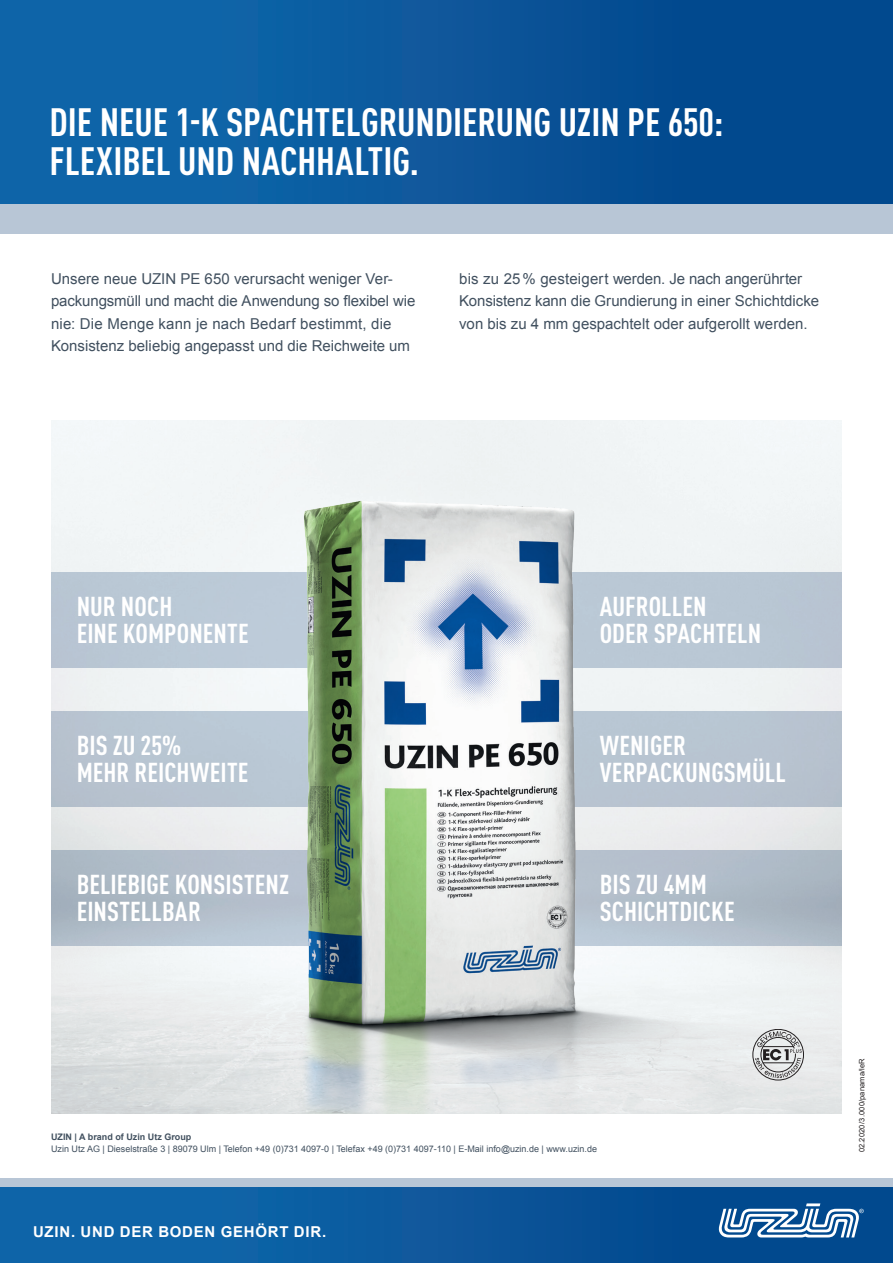
<style>
.page{position:relative;width:893px;height:1263px;background:#fff}
.page>*{position:absolute;margin:0;border:0;box-sizing:border-box;transform-origin:0 0}
.HL_Balken{font:700 condensed 39px/39px "DIN Pro";color:#fff}
.Produkthead_DIN_26_4{font:700 condensed 27px/27px "DIN Pro";color:#fff}
.Einstiegstext_Arial{font:15px/22.5px "Arial";color:#41505f}
.t1{font:700 15px "Arial";letter-spacing:.05em;color:#fff}
.Fussnoten_6pt{font:9px "Arial";color:#41505f}
.Fussnoten_6pt-2{font:700 9px "Arial";color:#41505f}
.t2{font:7.5px "Arial";letter-spacing:.02em;color:#231f20}
</style>
<div class="page">
<img style="left:51px;top:420px;width:791px;height:693px">
<svg style="left:51px;top:711px;width:791px;height:96px;fill:#b8c5d1"></svg>
<svg style="left:51px;top:850px;width:791px;height:96px"></svg>
<svg style="left:51px;top:572px;width:791px;height:96px;fill:#bac8d5"></svg>
<div style="left:0;top:1186px;width:893px;height:77px;background:linear-gradient(to right,#1269ad,#014489)"></div>
<div style="left:0;top:1178px;width:893px;height:8px;background:#b8c6d6"></div>
<svg style="left:719px;top:1203px;width:145px;height:34px"></svg>
<div style="left:0;top:0;width:893px;height:204px;background:linear-gradient(to right,#1269ad,#014489)"></div>
<div style="left:0;top:204px;width:893px;height:30px;background:#b8c6d6"></div>
<svg style="left:753px;top:1029px;width:51px;height:51px"></svg>
<p class="HL_Balken" style="left:50px;top:99px;width:675px">DIE NEUE 1-K SPACHTELGRUNDIERUNG UZIN PE 650:<br>FLEXIBEL UND NACHHALTIG.</p>
<p class="Einstiegstext_Arial" style="left:51px;top:268px;width:366px">Unsere neue UZIN PE 650 verursacht weniger Ver&shy;packungsmüll und macht die Anwendung so flexibel wie nie: Die Menge kann je nach Bedarf bestimmt, die Konsistenz beliebig angepasst und die Reichweite um</p>
<p class="Einstiegstext_Arial" style="left:459px;top:268px;width:361px">bis zu 25% gesteigert werden. Je nach angerührter<br>Konsistenz kann die Grundierung in einer Schichtdicke von bis zu 4 mm gespachtelt oder aufgerollt werden.</p>
<p class="Produkthead_DIN_26_4" style="left:77px;top:590px;width:174px">NUR NOCH<br>EINE KOMPONENTE</p>
<p class="Produkthead_DIN_26_4" style="left:600px;top:590px;width:163px">AUFROLLEN<br>ODER SPACHTELN</p>
<p class="Produkthead_DIN_26_4" style="left:77px;top:730px;width:173px">BIS ZU 25%<br>MEHR REICHWEITE</p>
<p class="Produkthead_DIN_26_4" style="left:77px;top:869px;width:214px">BELIEBIGE KONSISTENZ<br>EINSTELLBAR</p>
<p class="Produkthead_DIN_26_4" style="left:600px;top:730px;width:187px">WENIGER<br>VERPACKUNGSMÜLL</p>
<p class="Produkthead_DIN_26_4" style="left:600px;top:869px;width:137px">BIS ZU 4MM<br>SCHICHTDICKE</p>
<p class="Fussnoten_6pt-2" style="left:51px;top:1131px;width:142px">UZIN | A brand of Uzin Utz Group</p>
<p class="Fussnoten_6pt" style="left:51px;top:1143px;width:547px">Uzin Utz AG | Dieselstraße 3 | 89079 Ulm | Telefon +49 (0)731 4097-0 | Telefax +49 (0)731 4097-110 | E-Mail info@uzin.de | www.uzin.de</p>
<p class="t1" style="left:33px;top:1222px;width:295px">UZIN. UND DER BODEN GEHÖRT DIR.</p>
<p class="t2" style="left:857px;top:1152px;width:96px;rotate:-90deg">02.2020/3.000/panama/leR</p>
</div>
